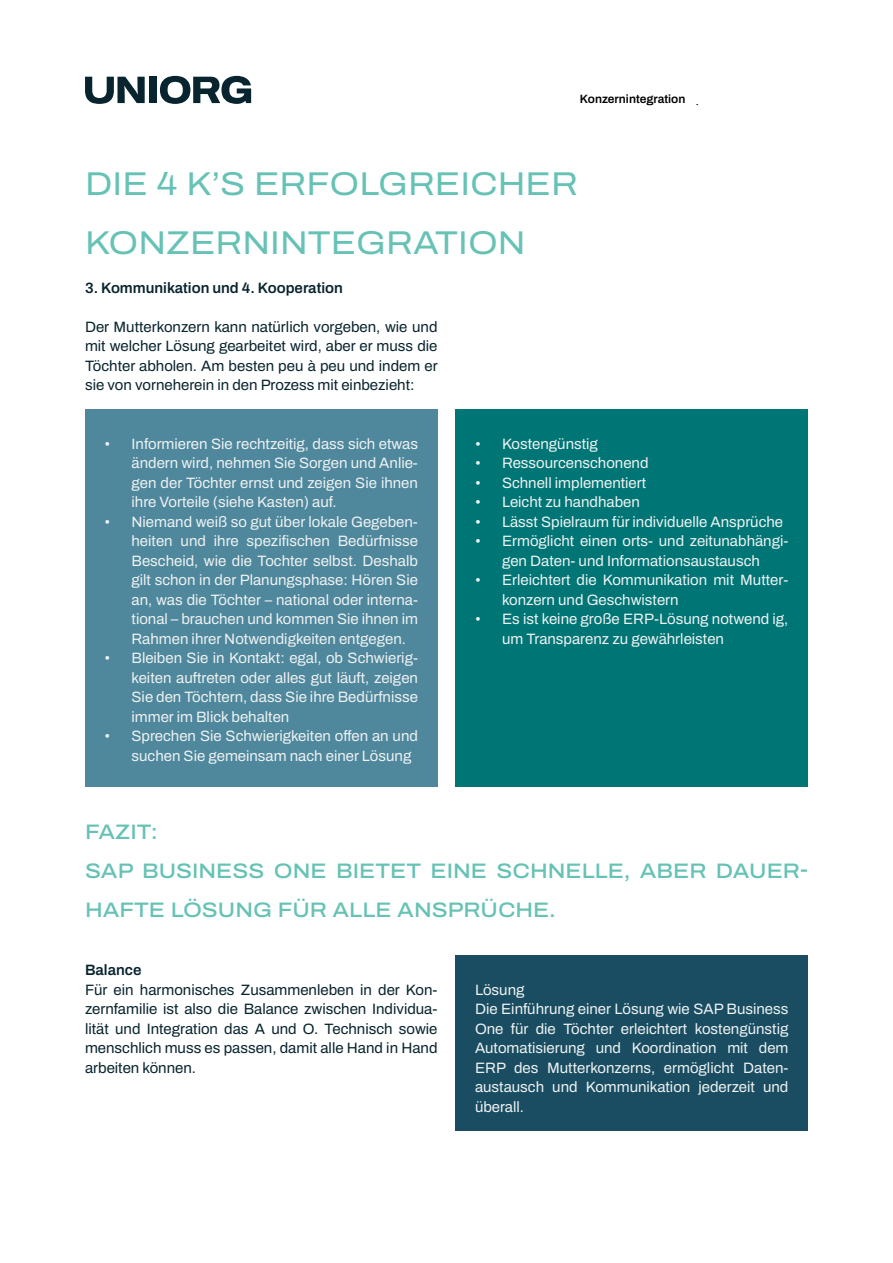
<style>
.page{position:relative;width:893px;height:1263px;background:#fff}
.page>*{position:absolute;margin:0;border:0;box-sizing:border-box;transform-origin:0 0}
.t1{font:33px/58.5px "Archivo Semi Expanded";color:#66c2b5}
.t2{font:500 21px/39px "Archivo Semi Expanded";color:#66c2b5}
.t3{font:15px/19.5px "Archivo";color:#edf2f2}
.t4{font:15px/19.5px "Archivo";color:#08242e;text-align:justify}
.t5{font:600 15px "Archivo";color:#08242e}
.t6{font:600 12px "Archivo";color:#08242e}
.t7{font:600 12px "Archivo";color:#000}
</style>
<div class="page">
<div style="left:149px;top:77px;width:7px;height:26px;background:#08242e"></div>
<svg style="left:160px;top:76px;width:91px;height:28px"></svg>
<svg style="left:85px;top:77px;width:60px;height:27px"></svg>
<div style="left:85px;top:409px;width:352px;height:378px;background:#4f879c"></div>
<div style="left:455px;top:409px;width:353px;height:378px;background:#007575"></div>
<div style="left:455px;top:955px;width:353px;height:176px;background:#1a4d61"></div>
<p class="t7" style="left:580px;top:90px;width:107px">Konzernintegration</p>
<p class="t6" style="left:580px;top:90px;width:174px">UDINA Commercer Spare Parts</p>
<h1 class="t1" style="left:85px;top:154px;width:494px">DIE 4 K’S ERFOLGREICHER<br>KONZERNINTEGRATION</h1>
<p class="t5" style="left:85px;top:276px;width:259px">3. Kommunikation und 4. Kooperation</p>
<p class="t4" style="left:85px;top:317px;width:354px">Der Mutterkonzern kann natürlich vorgeben, wie und mit welcher Lösung gearbeitet wird, aber er muss die Töchter abholen. Am besten peu à peu und indem er sie von vorneherein in den Prozess mit einbezieht:</p>
<p class="t3" style="left:132px;top:434px;width:288px;text-align:justify;text-indent:-27px">• Informieren Sie rechtzeitig, dass sich etwas ändern wird, nehmen Sie Sorgen und Anlie&shy;gen der Töchter ernst und zeigen Sie ihnen ihre Vorteile (siehe Kasten) auf.</p>
<p class="t3" style="left:132px;top:512px;width:288px;text-align:justify;text-indent:-27px">• Niemand weiß so gut über lokale Gegeben&shy;heiten und ihre spezifischen Bedürfnisse Bescheid, wie die Tochter selbst. Deshalb gilt schon in der Planungsphase: Hören Sie an, was die Töchter – national oder interna&shy;tional – brauchen und kommen Sie ihnen im Rahmen ihrer Notwendigkeiten entgegen.</p>
<p class="t3" style="left:132px;top:648px;width:288px;text-align:justify;text-indent:-27px">• Bleiben Sie in Kontakt: egal, ob Schwierig&shy;keiten auftreten oder alles gut läuft, zeigen Sie den Töchtern, dass Sie ihre Bedürfnisse immer im Blick behalten</p>
<p class="t3" style="left:132px;top:726px;width:288px;text-indent:-27px">• Sprechen Sie Schwierigkeiten offen an und suchen Sie gemeinsam nach einer Lösung</p>
<p class="t3" style="left:475px;top:434px;width:124px">• Kostengünstig</p>
<p class="t3" style="left:475px;top:453px;width:175px">• Ressourcenschonend</p>
<p class="t3" style="left:475px;top:473px;width:173px">• Schnell implementiert</p>
<p class="t3" style="left:475px;top:492px;width:166px">• Leicht zu handhaben</p>
<p class="t3" style="left:475px;top:512px;width:310px">• Lässt Spielraum für individuelle Ansprüche</p>
<p class="t3" style="left:475px;top:531px;width:315px;text-align:center">• Ermöglicht einen orts- und zeitunabhängi&shy;gen Daten- und Informationsaustausch</p>
<p class="t3" style="left:502px;top:570px;width:288px;text-indent:-27px">• Erleichtert die Kommunikation mit Mutter&shy;konzern und Geschwistern</p>
<p class="t3" style="left:502px;top:609px;width:288px;text-indent:-27px">• Es ist keine große ERP-Lösung notwend ig, um Transparenz zu gewährleisten</p>
<h2 class="t2" style="left:85px;top:812px;width:724px">FAZIT:<br>SAP BUSINESS ONE BIETET EINE SCHNELLE, ABER DAUER-<br>HAFTE LÖSUNG FÜR ALLE ANSPRÜCHE.</h2>
<p class="t5" style="left:85px;top:959px;width:58px">Balance</p>
<p class="t4" style="left:85px;top:980px;width:354px">Für ein harmonisches Zusammenleben in der Kon&shy;zernfamilie ist also die Balance zwischen Individua&shy;lität und Integration das A und O. Technisch sowie menschlich muss es passen, damit alle Hand in Hand arbeiten können.</p>
<p class="t3" style="left:475px;top:980px;width:315px">Lösung<br>Die Einführung einer Lösung wie SAP Business One für die Töchter erleichtert kostengünstig Automatisierung und Koordination mit dem ERP des Mutterkonzerns, ermöglicht Daten&shy;austausch und Kommunikation jederzeit und überall.</p>
</div>
